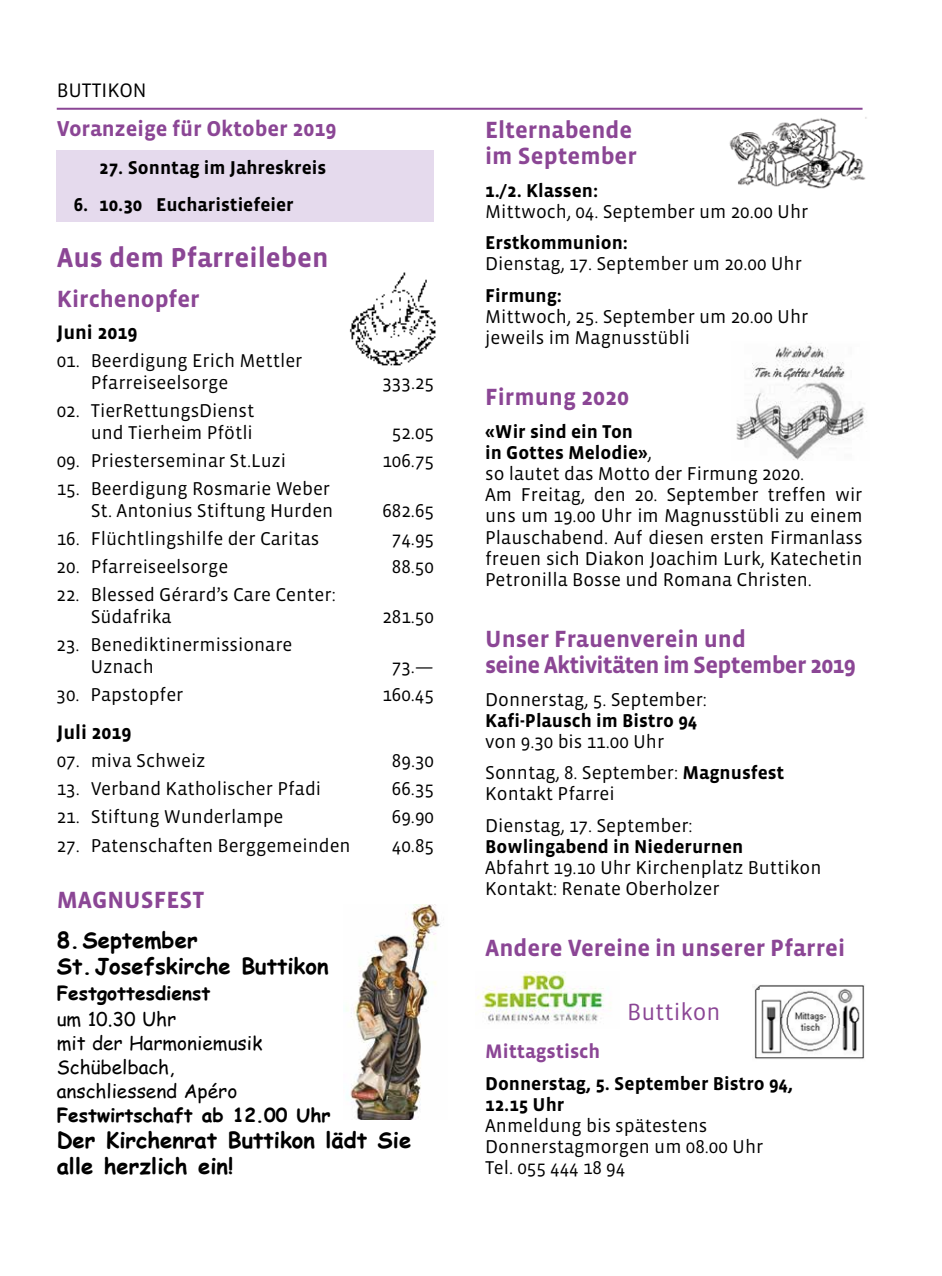
<style>
.page{position:relative;width:942px;height:1276px;background:#fff}
.page>*{position:absolute;margin:0;border:0;box-sizing:border-box;transform-origin:0 0}
.t1{font:700 28px "Vista Sans";color:#8b4695}
.t2{font:700 24px/26px "Vista Sans";color:#8b4695}
.t3{font:700 24px/26px "Vista Sans";letter-spacing:-.03em;color:#8b4695}
.t4{font:24px "Vista Sans";color:#8b4695}
.t5{font:700 22px/26px "Comic Sans MS";color:#000}
.t6{font:700 22px "Vista Sans";color:#8b4695}
.t7{font:700 20px "Vista Sans";color:#000}
.t8{font:700 20px "Vista Sans";color:#8b4695}
.t9{font:20px "Vista Sans";color:#000}
.t10{font:19px/21px "Vista Sans";color:#000}
.t11{font:700 19px/21px "Vista Sans";color:#000}
.t12{font:19px/24px "Comic Sans MS";color:#000}
.t13{font:700 19px "Comic Sans MS";color:#000}
.s1{font-weight:700}
</style>
<div class="page">
<div style="left:57px;top:150px;width:377px;height:72px;background:#e5daed"></div>
<hr style="left:57px;top:108px;width:805px;height:2px;background:#8b4695">
<img style="left:349px;top:272px;width:87px;height:94px">
<img style="left:343px;top:904px;width:98px;height:215px">
<img style="left:729px;top:117px;width:138px;height:72px">
<img style="left:736px;top:343px;width:129px;height:117px">
<img style="left:754px;top:985px;width:111px;height:74px">
<img style="left:477px;top:971px;width:127px;height:53px">
<p class="t9" style="left:57px;top:80px;width:91px">BUTTIKON</p>
<p class="t6" style="left:57px;top:118px;width:281px">Voranzeige für Oktober 2019</p>
<p class="t11" style="left:99px;top:157px;width:228px">27. Sonntag im Jahreskreis</p>
<p class="t11" style="left:74px;top:194px;width:221px">6. 10.30 Eucharistiefeier</p>
<h1 class="t1" style="left:57px;top:243px;width:273px">Aus dem Pfarreileben</h1>
<p class="t2" style="left:57px;top:286px;width:144px">Kirchenopfer</p>
<p class="t7" style="left:57px;top:322px;width:82px">Juni 2019</p>
<p class="t10" style="left:91px;top:350px;width:213px;line-height:22px;text-indent:-34px">01. Beerdigung Erich Mettler<br>Pfarreiseelsorge</p>
<p class="t10" style="left:57px;top:400px;width:199px;line-height:22px;text-align:right">02. TierRettungsDienst und Tierheim Pfötli</p>
<p class="t10" style="left:382px;top:372px;width:53px">333.25</p>
<p class="t10" style="left:392px;top:422px;width:44px">52.05</p>
<p class="t10" style="left:57px;top:450px;width:231px">09. Priesterseminar St.Luzi</p>
<p class="t10" style="left:382px;top:450px;width:53px">106.75</p>
<p class="t10" style="left:57px;top:478px;width:278px;line-height:22px;text-align:right">15. Beerdigung Rosmarie Weber<br>St. Antonius Stiftung Hurden</p>
<p class="t10" style="left:382px;top:500px;width:53px">682.65</p>
<p class="t10" style="left:57px;top:528px;width:264px">16. Flüchtlingshilfe der Caritas</p>
<p class="t10" style="left:392px;top:528px;width:44px">74.95</p>
<p class="t10" style="left:57px;top:556px;width:173px">20. Pfarreiseelsorge</p>
<p class="t10" style="left:392px;top:556px;width:44px">88.50</p>
<p class="t10" style="left:91px;top:584px;width:246px;line-height:22px;text-indent:-34px">22. Blessed Gérard’s Care Center:<br>Südafrika</p>
<p class="t10" style="left:382px;top:606px;width:53px">281.50</p>
<p class="t10" style="left:91px;top:634px;width:203px;line-height:22px;text-indent:-34px">23. Benediktinermissionare<br>Uznach</p>
<p class="t10" style="left:391px;top:657px;width:44px">73.—</p>
<p class="t10" style="left:57px;top:685px;width:128px">30. Papstopfer</p>
<p class="t10" style="left:382px;top:685px;width:53px">160.45</p>
<p class="t7" style="left:57px;top:722px;width:76px">Juli 2019</p>
<p class="t10" style="left:57px;top:751px;width:150px">07. miva Schweiz</p>
<p class="t10" style="left:392px;top:751px;width:44px">89.30</p>
<p class="t10" style="left:57px;top:779px;width:266px">13. Verband Katholischer Pfadi</p>
<p class="t10" style="left:392px;top:779px;width:44px">66.35</p>
<p class="t10" style="left:57px;top:807px;width:228px">21. Stiftung Wunderlampe</p>
<p class="t10" style="left:392px;top:807px;width:44px">69.90</p>
<p class="t10" style="left:57px;top:835px;width:295px">27. Patenschaften Berggemeinden</p>
<p class="t10" style="left:392px;top:835px;width:44px">40.85</p>
<p class="t2" style="left:57px;top:887px;width:149px">MAGNUSFEST</p>
<p class="t5" style="left:57px;top:926px;width:273px">8.September<br>St.Josefskirche Buttikon</p>
<p class="t13" style="left:57px;top:978px;width:155px">Festgottesdienst</p>
<p class="t12" style="left:57px;top:1006px;width:207px">um 10.30 Uhr<br>mit der Harmoniemusik<br>Schübelbach, anschliessend Apéro</p>
<p class="t13" style="left:57px;top:1101px;width:275px">Festwirtschaft ab 12.00 Uhr</p>
<p class="t5" style="left:57px;top:1126px;width:356px">Der Kirchenrat Buttikon lädt Sie alle herzlich ein!</p>
<p class="t2" style="left:485px;top:117px;width:153px">Elternabende im September</p>
<p class="t11" style="left:485px;top:181px;width:114px">1./2. Klassen:</p>
<p class="t10" style="left:485px;top:202px;width:324px">Mittwoch, 04. September um 20.00 Uhr</p>
<p class="t11" style="left:485px;top:233px;width:144px">Erstkommunion:</p>
<p class="t10" style="left:485px;top:254px;width:318px">Dienstag, 17. September um 20.00 Uhr</p>
<p class="t11" style="left:485px;top:285px;width:78px">Firmung:</p>
<p class="t10" style="left:485px;top:306px;width:324px">Mittwoch, 25. September um 20.00 Uhr jeweils im Magnusstübli</p>
<p class="t2" style="left:485px;top:384px;width:145px">Firmung 2020</p>
<p class="t10" style="left:485px;top:422px;width:379px"><span class="s1">«Wir sind ein Ton<br>in Gottes Melodie»</span>,<br>so lautet das Motto der Firmung 2020.<br>Am Freitag, den 20. September treffen wir uns um 19.00 Uhr im Magnusstübli zu einem Plauschabend. Auf diesen ersten Firmanlass freuen sich Diakon Joachim Lurk, Katechetin Petronilla Bosse und Romana Christen.</p>
<p class="t3" style="left:485px;top:626px;width:372px">Unser Frauenverein und<br>seine Aktivitäten im September 2019</p>
<p class="t10" style="left:485px;top:689px;width:223px">Donnerstag, 5. September:</p>
<p class="t11" style="left:485px;top:710px;width:214px">Kafi-Plausch im Bistro 94</p>
<p class="t10" style="left:485px;top:726px;width:300px;line-height:31.2px">von 9.30 bis 11.00 Uhr<br>Sonntag, 8. September: <span class="s1">Magnusfest</span></p>
<p class="t10" style="left:485px;top:779px;width:209px;line-height:31.2px">Kontakt Pfarrei<br>Dienstag, 17. September:</p>
<p class="t11" style="left:485px;top:836px;width:259px">Bowlingabend in Niederurnen</p>
<p class="t10" style="left:485px;top:857px;width:337px">Abfahrt 19.10 Uhr Kirchenplatz Buttikon<br>Kontakt: Renate Oberholzer</p>
<p class="t2" style="left:485px;top:935px;width:361px">Andere Vereine in unserer Pfarrei</p>
<p class="t4" style="left:627px;top:1000px;width:95px">Buttikon</p>
<p class="t8" style="left:485px;top:1041px;width:117px">Mittagstisch</p>
<p class="t11" style="left:485px;top:1073px;width:309px">Donnerstag, 5. September Bistro 94,<br>12.15 Uhr</p>
<p class="t10" style="left:485px;top:1115px;width:279px">Anmeldung bis spätestens<br>Donnerstagmorgen um 08.00 Uhr<br>Tel. 055 444 18 94</p>
</div>
